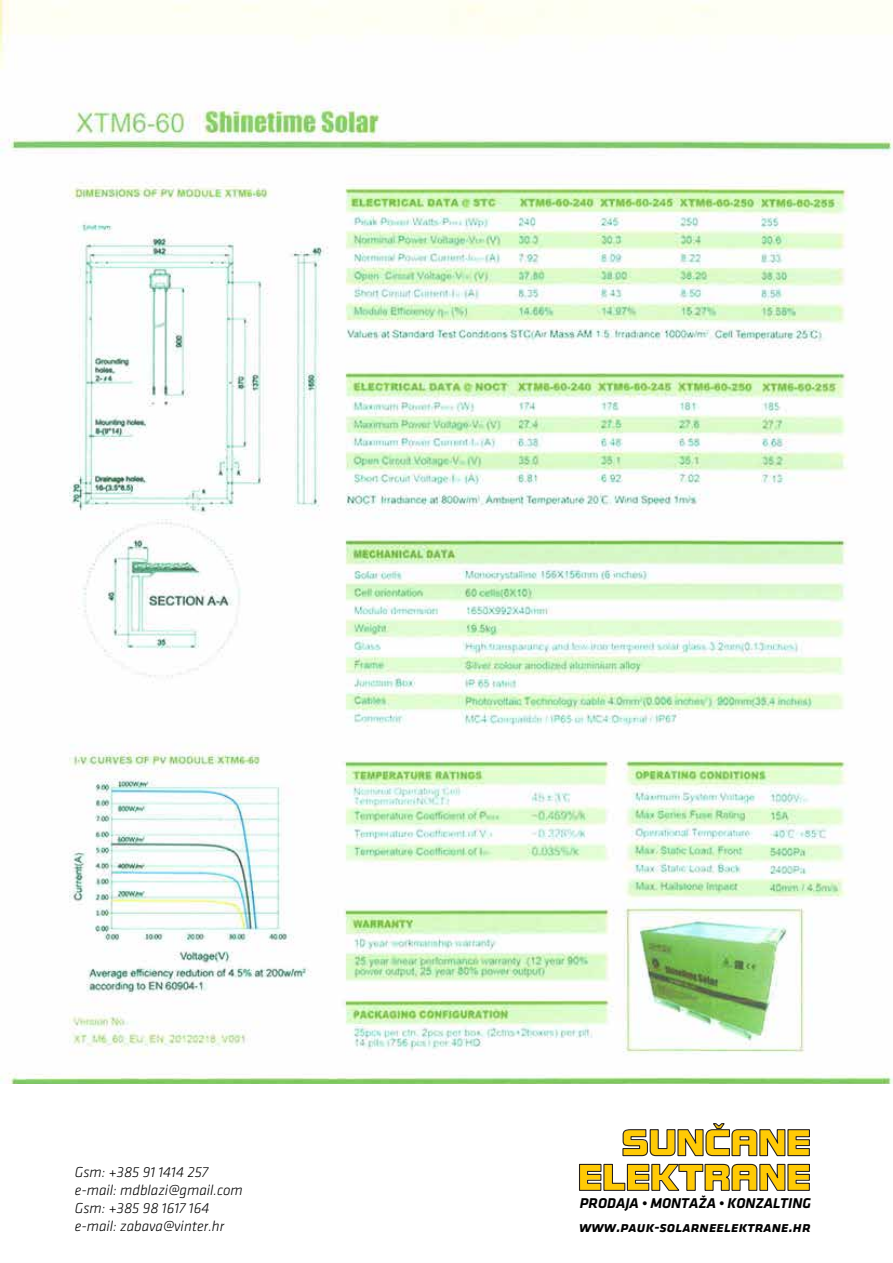
<style>
.page{position:relative;width:893px;height:1263px;background:#fff}
.page>*{position:absolute;margin:0;border:0;box-sizing:border-box;transform-origin:0 0}
.t1{font:34.8px/34.8px "Bolt Bold IT Cby BT";color:#ffca05;text-align:right}
.t2{font:15.15px "Klavika Bold Caps Italic SC";color:#000}
.t3{font:italic 300 15px/18px "Klavika";color:#000}
.t4{font:14.7px "Klavika Bold Caps Italic SC";color:#000}
</style>
<div class="page">
<img style="left:1px;top:1px;width:891px;height:1083px">
<svg style="left:622px;top:1123px;width:188px;height:34px"></svg>
<svg style="left:579px;top:1163px;width:231px;height:28px"></svg>
<p class="t3" style="left:75px;top:1163px;width:170px">Gsm: +385 91 1414 257 e-mail: mdblazi@gmail.com<br>Gsm: +385 98 1617 164 e-mail: zabava@vinter.hr</p>
<h1 class="t1" style="left:578px;top:1126px;width:234px">SUNČANE<br>ELEKTRANE</h1>
<p class="t4" style="left:580px;top:1195px;width:233px">PRODAJA • MONTAŽA • KONZALTING</p>
<p class="t2" style="left:579px;top:1219px;width:233px">www.pauk-solarneelektrane.hr</p>
</div>
